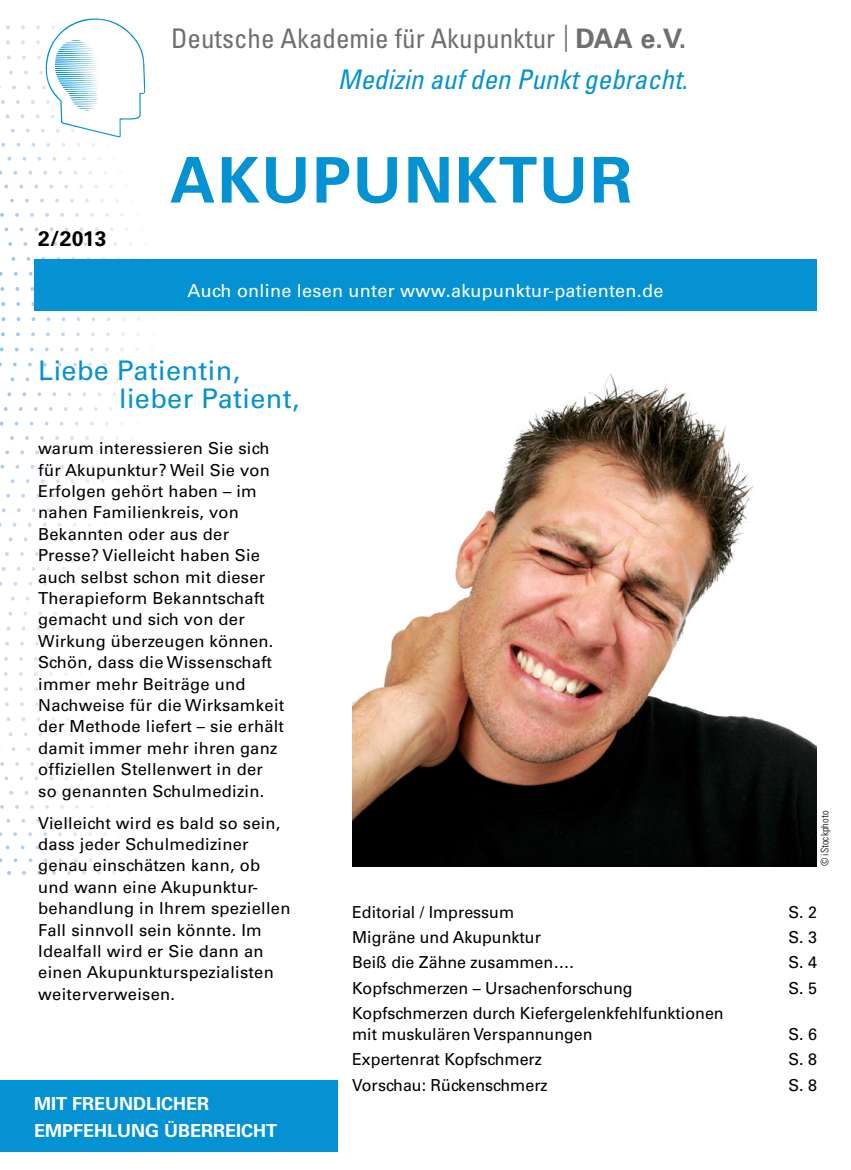
<style>
.page{position:relative;width:851px;height:1170px;background:#fff}
.page>*{position:absolute;margin:0;border:0;box-sizing:border-box;transform-origin:0 0}
.t1{font:700 63px "Univers LT";color:#0492d2}
.t2{font:condensed 27px "Univers LT";color:#6f6f6e}
.t3{font:27px/27.5px "Univers LT";letter-spacing:.015em;color:#0492d2}
.t4{font:italic condensed 27px "Univers LT";color:#0492d2}
.t5{font:700 21px "Univers LT";color:#000}
.t6{font:18px "Univers LT";letter-spacing:.015em;color:#fff}
.t7{font:700 18px/27px "Univers LT";color:#fff}
.t8{font:16.5px/21.5px "Univers LT";letter-spacing:.015em;color:#000}
.t9{font:300 condensed 10.5px "Univers LT";color:#000}
.s1{font-weight:700;font-stretch:normal}
</style>
<div class="page">
<svg style="left:95px;top:157px;width:15px;height:717px"></svg>
<svg style="left:80px;top:143px;width:15px;height:731px"></svg>
<svg style="left:65px;top:143px;width:15px;height:731px"></svg>
<svg style="left:50px;top:143px;width:15px;height:731px"></svg>
<svg style="left:35px;top:25px;width:15px;height:849px"></svg>
<svg style="left:0;top:25px;width:35px;height:849px"></svg>
<svg style="left:46px;top:18px;width:99px;height:119px"></svg>
<div style="left:0;top:1080px;width:337px;height:71px;background:#0492d2"></div>
<div style="left:34px;top:259px;width:782px;height:51px;background:#0492d2"></div>
<img style="left:352px;top:373px;width:464px;height:493px">
<h2 class="t2" style="left:171px;top:21px;width:516px">Deutsche Akademie für Akupunktur | <span class="s1">DAA E.V.</span></h2>
<h2 class="t4" style="left:338px;top:62px;width:351px">Medizin auf den Punkt gebracht.</h2>
<p class="t5" style="left:38px;top:226px;width:70px">2/2013</p>
<h1 class="t1" style="left:170px;top:143px;width:138px">AKUPUN</h1>
<h1 class="t1" style="left:454px;top:143px;width:89px">KTUR</h1>
<p class="t6" style="left:187px;top:280px;width:477px">Auch online lesen unter www.akupunktur-patienten.de</p>
<h2 class="t3" style="left:119px;top:357px;width:182px;text-indent:-81px">Liebe Patientin, lieber Patient,</h2>
<p class="t8" style="left:38px;top:437px;width:247px">warum interessieren Sie sich für Akupunktur? Weil Sie von<br>Erfolgen gehört haben – im nahen Familienkreis, von<br>Bekannten oder aus der<br>Presse? Vielleicht haben Sie auch selbst schon mit dieser<br>Therapieform Bekanntschaft gemacht und sich von der<br>Wirkung überzeugen können.<br>Schön, dass die Wissenschaft immer mehr Beiträge und<br>Nachweise für die Wirksamkeit der Methode liefert – sie erhält damit immer mehr ihren ganz offiziellen Stellenwert in der so genannten Schulmedizin.</p>
<p class="t8" style="left:38px;top:812px;width:253px">Vielleicht wird es bald so sein, dass jeder Schulmediziner genau einschätzen kann, ob und wann eine Akupunktur&shy;behandlung in Ihrem speziellen<br>Fall sinnvoll sein könnte. Im<br>Idealfall wird er Sie dann an einen Akupunkturspezialisten weiterverweisen.</p>
<p class="t7" style="left:34px;top:1090px;width:245px">MIT FREUNDLICHER<br>EMPFEHLUNG ÜBERREICHT</p>
<p class="t9" style="left:818px;top:866px;width:57px;rotate:-90deg">© iStockphoto</p>
<p class="t8" style="left:352px;top:901px;width:163px">Editorial / Impressum</p>
<p class="t8" style="left:788px;top:901px;width:30px">S. 2</p>
<p class="t8" style="left:352px;top:926px;width:190px">Migräne und Akupunktur</p>
<p class="t8" style="left:788px;top:926px;width:30px">S. 3</p>
<p class="t8" style="left:352px;top:951px;width:223px">Beiß die Zähne zusammen….</p>
<p class="t8" style="left:788px;top:951px;width:30px">S. 4</p>
<p class="t8" style="left:352px;top:977px;width:282px">Kopfschmerzen – Ursachenforschung</p>
<p class="t8" style="left:788px;top:977px;width:30px">S. 5</p>
<p class="t8" style="left:352px;top:1002px;width:373px;line-height:21px">Kopfschmerzen durch Kiefergelenkfehlfunktionen mit muskulären Verspannungen</p>
<p class="t8" style="left:788px;top:1023px;width:30px">S. 6</p>
<p class="t8" style="left:352px;top:1048px;width:191px">Expertenrat Kopfschmerz</p>
<p class="t8" style="left:788px;top:1048px;width:30px">S. 8</p>
<p class="t8" style="left:352px;top:1073px;width:197px">Vorschau: Rückenschmerz</p>
<p class="t8" style="left:788px;top:1073px;width:30px">S. 8</p>
</div>
